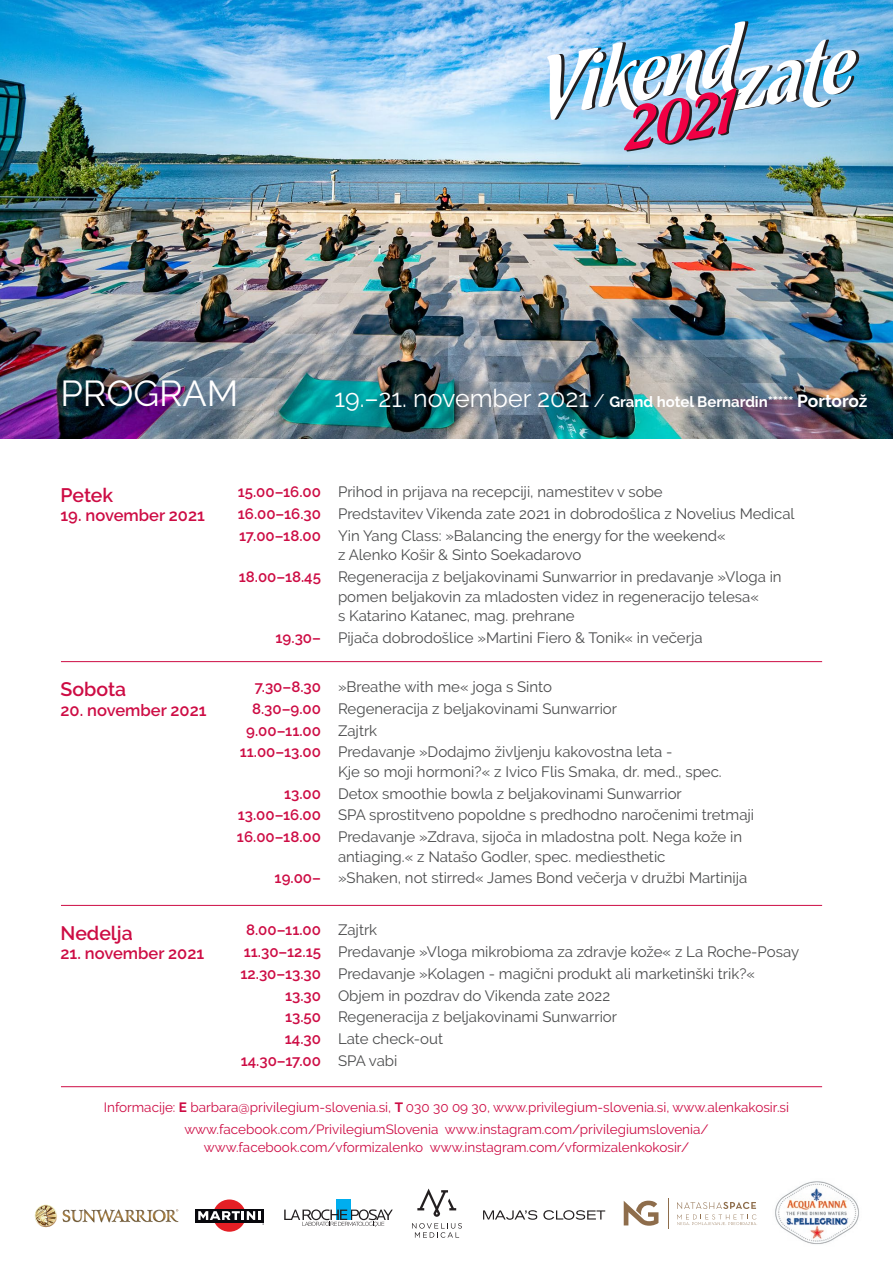
<style>
.page{position:relative;width:893px;height:1263px;background:#fff}
.page>*{position:absolute;margin:0;border:0;box-sizing:border-box;transform-origin:0 0}
.t1{font:36px "Raleway";color:#fff}
.t2{font:600 19.5px "Raleway";color:#cd0c44}
.t3{font:600 16.5px "Raleway";color:#cd0c44}
.t4{font:15px/19.5px "Raleway";color:#4b4c4d}
.t5{font:600 15px "Raleway";color:#cd0c44}
.t6{font:700 15px "Raleway";color:#fff}
.t7{font:13.5px "Raleway";color:#cd0c44}
.s1{font-weight:400;font-size:24.9px}
.s2{font-weight:400;font-size:18.15px}
.s3{font-size:17.4px}
.s4{font-weight:700}
</style>
<div class="page">
<svg style="left:483px;top:1210px;width:54px;height:10px"></svg>
<svg style="left:543px;top:1210px;width:62px;height:10px"></svg>
<svg style="left:34px;top:1205px;width:145px;height:22px"></svg>
<div style="left:213px;top:1199px;width:33px;height:33px;background:#e41f25;border-radius:50%"></div>
<div style="left:195px;top:1209px;width:69px;height:13px;background:#08080d"></div>
<svg style="left:198px;top:1211px;width:66px;height:14px"></svg>
<div style="left:336px;top:1199px;width:15px;height:21px;background:#00aeef"></div>
<svg style="left:284px;top:1209px;width:109px;height:17px"></svg>
<svg style="left:624px;top:1201px;width:34px;height:25px"></svg>
<hr style="left:668px;top:1198px;width:1px;height:30px;background:#8e6d4b">
<svg style="left:677px;top:1202px;width:80px;height:23px"></svg>
<img style="left:775px;top:1181px;width:84px;height:63px">
<svg style="left:412px;top:1223px;width:50px;height:15px"></svg>
<svg style="left:417px;top:1188px;width:39px;height:29px"></svg>
<img style="left:0;top:0;width:893px;height:438px">
<hr style="left:61px;top:661px;width:761px;height:1px;background:#cd0c44">
<hr style="left:61px;top:905px;width:761px;height:1px;background:#cd0c44">
<hr style="left:61px;top:1086px;width:761px;height:1px;background:#cd0c44">
<svg style="left:547px;top:21px;width:312px;height:131px"></svg>
<p class="t1" style="left:61px;top:372px;width:179px">PROGRAM</p>
<p class="t6" style="left:334px;top:393px;width:534px"><span class="s1">19.–21. november 2021</span> <span class="s2">/</span> Grand hotel Bernardin***** <span class="s3">Portorož</span></p>
<p class="t2" style="left:61px;top:484px;width:54px">Petek</p>
<p class="t3" style="left:61px;top:506px;width:146px">19. november 2021</p>
<p class="t5" style="left:238px;top:484px;width:85px">15.00–16.00</p>
<p class="t4" style="left:338px;top:482px;width:326px">Prihod in prijava na recepciji, namestitev v sobe</p>
<p class="t5" style="left:238px;top:505px;width:85px">16.00–16.30</p>
<p class="t4" style="left:338px;top:504px;width:458px">Predstavitev Vikenda zate 2021 in dobrodošlica z Novelius Medical</p>
<p class="t5" style="left:239px;top:527px;width:83px">17.00–18.00</p>
<p class="t4" style="left:338px;top:526px;width:389px">Yin Yang Class: »Balancing the energy for the weekend« z Alenko Košir &amp; Sinto Soekadarovo</p>
<p class="t5" style="left:239px;top:568px;width:84px">18.00–18.45</p>
<p class="t4" style="left:338px;top:567px;width:445px">Regeneracija z beljakovinami Sunwarrior in predavanje »Vloga in pomen beljakovin za mladosten videz in regeneracijo telesa«<br>s Katarino Katanec, mag. prehrane</p>
<p class="t5" style="left:276px;top:629px;width:47px">19.30–</p>
<p class="t4" style="left:338px;top:628px;width:366px">Pijača dobrodošlice »Martini Fiero &amp; Tonik« in večerja</p>
<p class="t2" style="left:61px;top:678px;width:67px">Sobota</p>
<p class="t3" style="left:61px;top:701px;width:148px">20. november 2021</p>
<p class="t5" style="left:255px;top:678px;width:68px">7.30–8.30</p>
<p class="t4" style="left:338px;top:677px;width:215px">»Breathe with me« joga s Sinto</p>
<p class="t5" style="left:252px;top:700px;width:70px">8.30–9.00</p>
<p class="t4" style="left:338px;top:699px;width:281px">Regeneracija z beljakovinami Sunwarrior</p>
<p class="t5" style="left:246px;top:722px;width:76px">9.00–11.00</p>
<p class="t4" style="left:338px;top:720px;width:41px">Zajtrk</p>
<p class="t5" style="left:240px;top:743px;width:83px">11.00–13.00</p>
<p class="t4" style="left:338px;top:742px;width:385px">Predavanje »Dodajmo življenju kakovostna leta -<br>Kje so moji hormoni?« z Ivico Flis Smaka, dr. med., spec.</p>
<p class="t5" style="left:284px;top:785px;width:38px">13.00</p>
<p class="t4" style="left:338px;top:784px;width:345px">Detox smoothie bowla z beljakovinami Sunwarrior</p>
<p class="t5" style="left:238px;top:806px;width:85px">13.00–16.00</p>
<p class="t4" style="left:338px;top:805px;width:418px">SPA sprostitveno popoldne s predhodno naročenimi tretmaji</p>
<p class="t5" style="left:237px;top:828px;width:86px">16.00–18.00</p>
<p class="t4" style="left:338px;top:827px;width:406px">Predavanje »Zdrava, sijoča in mladostna polt. Nega kože in antiaging.« z Natašo Godler, spec. mediesthetic</p>
<p class="t5" style="left:275px;top:869px;width:48px">19.00–</p>
<p class="t4" style="left:338px;top:868px;width:411px">»Shaken, not stirred« James Bond večerja v družbi Martinija</p>
<p class="t2" style="left:61px;top:921px;width:74px">Nedelja</p>
<p class="t3" style="left:61px;top:944px;width:145px">21. november 2021</p>
<p class="t5" style="left:246px;top:921px;width:76px">8.00–11.00</p>
<p class="t4" style="left:338px;top:920px;width:41px">Zajtrk</p>
<p class="t5" style="left:244px;top:943px;width:79px">11.30–12.15</p>
<p class="t4" style="left:338px;top:942px;width:463px">Predavanje »Vloga mikrobioma za zdravje kože« z La Roche-Posay</p>
<p class="t5" style="left:241px;top:965px;width:82px">12.30–13.30</p>
<p class="t4" style="left:338px;top:964px;width:419px">Predavanje »Kolagen - magični produkt ali marketinški trik?«</p>
<p class="t5" style="left:285px;top:987px;width:37px">13.30</p>
<p class="t4" style="left:338px;top:985px;width:278px">Objem in pozdrav do Vikenda zate 2022 ❤</p>
<p class="t5" style="left:285px;top:1008px;width:37px">13.50</p>
<p class="t4" style="left:338px;top:1007px;width:281px">Regeneracija z beljakovinami Sunwarrior</p>
<p class="t5" style="left:285px;top:1030px;width:38px">14.30</p>
<p class="t4" style="left:338px;top:1029px;width:107px">Late check-out</p>
<p class="t5" style="left:241px;top:1052px;width:82px">14.30–17.00</p>
<p class="t4" style="left:338px;top:1051px;width:61px">SPA vabi</p>
<p class="t7" style="left:104px;top:1099px;width:687px">Informacije: <span class="s4">E</span> barbara@privilegium-slovenia.si, <span class="s4">T</span> 030 30 09 30, www.privilegium-slovenia.si, www.alenkakosir.si</p>
<p class="t7" style="left:184px;top:1121px;width:526px">www.facebook.com/PrivilegiumSlovenia www.instagram.com/privilegiumslovenia/</p>
<p class="t7" style="left:204px;top:1139px;width:487px">www.facebook.com/vformizalenko www.instagram.com/vformizalenkokosir/</p>
</div>
